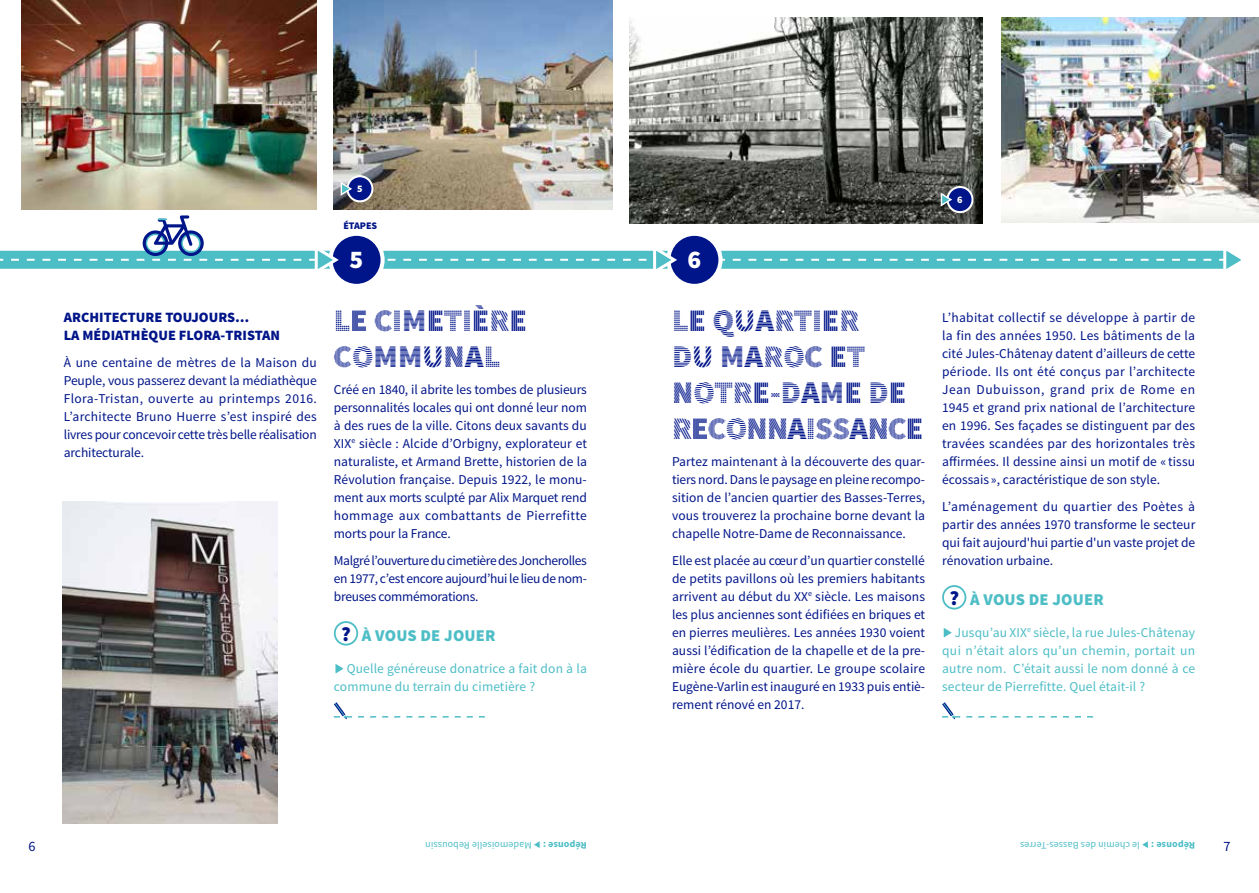
<style>
.page{position:relative;width:1259px;height:893px;background:#fff}
.page>*{position:absolute;margin:0;border:0;box-sizing:border-box;transform-origin:0 0}
.t1{font:31.5px/36px "Source Sans Pro DISPLAY";color:#001589}
.t2{font:900 25.5px "Source Sans Pro";color:#fff}
.t3{font:900 16.5px "Source Sans Pro";letter-spacing:.01em;color:#4dbdc6}
.t4{font:900 14.25px/18px "Source Sans Pro";color:#001589}
.t5{font:14.25px "Source Sans Pro";color:#001589}
.t6{font:13.5px/18px "Source Sans Pro";letter-spacing:-.005em;color:#001589;text-align:justify}
.t7{font:13.5px/18px "Source Sans Pro";letter-spacing:.01em;color:#4dbdc6;text-align:justify}
.t8{font:10.05px "Source Sans Pro";letter-spacing:.01em;color:#4dbdc6}
.t9{font:700 10.05px "Source Sans Pro";letter-spacing:.01em;color:#4dbdc6}
.t10{font:900 10.05px "Source Sans Pro";letter-spacing:-.01em;color:#001589}
.t11{font:900 10.05px "Source Sans Pro";color:#fff}
.s1{font-size:20.4px;color:#001589}
</style>
<div class="page">
<img style="left:629px;top:17px;width:354px;height:198px">
<img style="left:1001px;top:17px;width:258px;height:206px">
<img style="left:334px;top:0;width:278px;height:210px">
<img style="left:21px;top:0;width:296px;height:209px">
<svg style="left:942px;top:585px;width:24px;height:25px"></svg>
<div style="left:944px;top:587px;width:20px;height:21px;background:#fff;border-radius:50%"></div>
<svg style="left:943px;top:628px;width:9px;height:10px"></svg>
<svg style="left:942px;top:702px;width:151px;height:17px"></svg>
<svg style="left:334px;top:621px;width:24px;height:25px"></svg>
<div style="left:336px;top:623px;width:20px;height:21px;background:#fff;border-radius:50%"></div>
<svg style="left:335px;top:664px;width:9px;height:10px"></svg>
<svg style="left:334px;top:702px;width:151px;height:17px"></svg>
<svg style="left:346px;top:175px;width:27px;height:27px"></svg>
<div style="left:348px;top:177px;width:23px;height:23px;background:#001589;border-radius:50%"></div>
<svg style="left:339px;top:181px;width:13px;height:16px"></svg>
<svg style="left:946px;top:186px;width:27px;height:27px"></svg>
<div style="left:948px;top:188px;width:23px;height:23px;background:#001589;border-radius:50%"></div>
<svg style="left:939px;top:192px;width:13px;height:16px"></svg>
<div style="left:670px;top:236px;width:48px;height:48px;background:#001589;border-radius:50%"></div>
<div style="left:332px;top:236px;width:48px;height:48px;background:#001589;border-radius:50%"></div>
<svg style="left:0;top:215px;width:1250px;height:62px"></svg>
<svg style="left:534px;top:841px;width:6px;height:7px"></svg>
<svg style="left:1142px;top:841px;width:6px;height:7px"></svg>
<img style="left:63px;top:502px;width:214px;height:321px">
<p class="t4" style="left:64px;top:308px;width:218px">ARCHITECTURE TOUJOURS…<br>LA MÉDIATHÈQUE FLORA-TRISTAN</p>
<p class="t6" style="left:64px;top:353px;width:255px">À une centaine de mètres de la Maison du Peuple, vous passerez devant la médiathèque Flora-Tristan, ouverte au printemps 2016.<br>L’architecte Bruno Huerre s’est inspiré des livres pour concevoir cette très belle réalisation architecturale.</p>
<p class="t11" style="left:357px;top:182px;width:7px">5</p>
<p class="t10" style="left:343px;top:219px;width:35px">ÉTAPES</p>
<h2 class="t2" style="left:350px;top:242px;width:15px">5</h2>
<h1 class="t1" style="left:334px;top:303px;width:194px">LE CIMETIÈRE<br>COMMUNAL</h1>
<p class="t6" style="left:334px;top:380px;width:255px">Créé en 1840, il abrite les tombes de plusieurs personnalités locales qui ont donné leur nom à des rues de la ville. Citons deux savants du XIX<sup>e</sup> siècle : Alcide d’Orbigny, explorateur et naturaliste, et Armand Brette, historien de la Révolution française. Depuis 1922, le monu&shy;ment aux morts sculpté par Alix Marquet rend hommage aux combattants de Pierrefitte morts pour la France.</p>
<p class="t6" style="left:334px;top:551px;width:254px">Malgré l’ouverture du cimetière des Joncherolles en 1977, c’est encore aujourd’hui le lieu de nom&shy;breuses commémorations.</p>
<p class="t3" style="left:341px;top:625px;width:156px"><span class="s1">?</span> À VOUS DE JOUER</p>
<p class="t7" style="left:334px;top:659px;width:254px;text-indent:13px">Quelle généreuse donatrice a fait don à la commune du terrain du cimetière ?</p>
<p class="t11" style="left:957px;top:193px;width:7px">6</p>
<h2 class="t2" style="left:687px;top:242px;width:15px">6</h2>
<h1 class="t1" style="left:672px;top:303px;width:253px">LE QUARTIER<br>DU MAROC ET<br>NOTRE-DAME DE<br>RECONNAISSANCE</h1>
<p class="t6" style="left:672px;top:452px;width:255px">Partez maintenant à la découverte des quar&shy;tiers nord. Dans le paysage en pleine recompo&shy;sition de l’ancien quartier des Basses-Terres, vous trouverez la prochaine borne devant la chapelle Notre-Dame de Reconnaissance.</p>
<p class="t6" style="left:672px;top:551px;width:255px">Elle est placée au cœur d’un quartier constellé de petits pavillons où les premiers habitants arrivent au début du XX<sup>e</sup> siècle. Les maisons les plus anciennes sont édifiées en briques et en pierres meulières. Les années 1930 voient aussi l’édification de la chapelle et de la pre&shy;mière école du quartier. Le groupe scolaire Eugène-Varlin est inauguré en 1933 puis entiè&shy;rement rénové en 2017.</p>
<p class="t6" style="left:942px;top:308px;width:255px">L’habitat collectif se développe à partir de la fin des années 1950. Les bâtiments de la cité Jules-Châtenay datent d’ailleurs de cette période. Ils ont été conçus par l’architecte Jean Dubuisson, grand prix de Rome en 1945 et grand prix national de l’architecture en 1996. Ses façades se distinguent par des travées scandées par des horizontales très affirmées. Il dessine ainsi un motif de « tissu écossais », caractéristique de son style.</p>
<p class="t6" style="left:942px;top:497px;width:255px">L’aménagement du quartier des Poètes à partir des années 1970 transforme le secteur qui fait aujourd'hui partie d'un vaste projet de rénovation urbaine.</p>
<p class="t3" style="left:949px;top:589px;width:156px"><span class="s1">?</span> À VOUS DE JOUER</p>
<p class="t7" style="left:942px;top:623px;width:255px;text-indent:13px">Jusqu’au XIX<sup>e</sup> siècle, la rue Jules-Châtenay qui n’était alors qu’un chemin, portait un autre nom. C’était aussi le nom donné à ce secteur de Pierrefitte. Quel était-il ?</p>
<p class="t8" style="left:532px;top:851px;width:108px;rotate:-180deg">Mademoiselle Reboussin</p>
<p class="t9" style="left:587px;top:851px;width:45px;rotate:-180deg">Réponse :</p>
<p class="t8" style="left:1140px;top:851px;width:121px;rotate:-180deg">le chemin des Basses-Terres</p>
<p class="t9" style="left:1195px;top:851px;width:45px;rotate:-180deg">Réponse :</p>
<p class="t5" style="left:28px;top:837px;width:9px">6</p>
<p class="t5" style="left:1223px;top:837px;width:9px">7</p>
</div>
